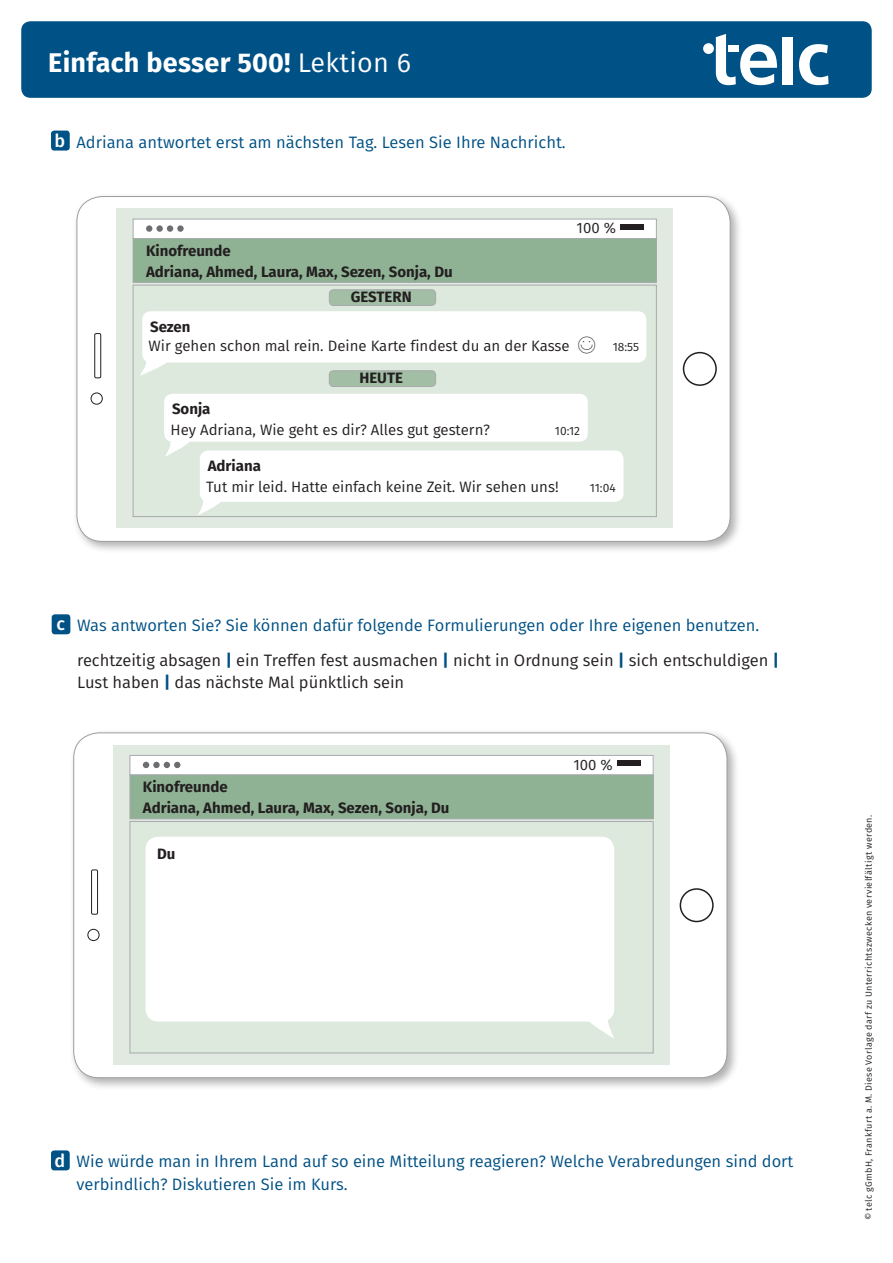
<style>
.page{position:relative;width:893px;height:1263px;background:#fff}
.page>*{position:absolute;margin:0;border:0;box-sizing:border-box;transform-origin:0 0}
.t1{font:700 27px "Fira Sans";letter-spacing:.01em;color:#fff}
.t2{font:16.5px/34.5px "Fira Sans";color:#005185}
.t3{font:16.5px "Fira Sans";color:#231f20}
.t4{font:15px/19.5px "Fira Sans";color:#231f20}
.t5{font:700 15px/21px "Fira Sans";color:#231f20}
.t6{font:12px "Fira Sans";color:#231f20}
.t7{font:9px "Fira Sans";letter-spacing:.035em;color:#231f20}
.s1{font-weight:400}
.s2{font-weight:500;font-size:18px;color:#fff}
.s3{font-weight:700}
.s4{font-family:"Smiley";font-size:18px}
.s5{font-size:12px}
.s6{color:#231f20}
.s7{font-weight:700;color:#005185}
</style>
<div class="page">
<div style="left:22px;top:22px;width:849px;height:75px;background:#005185;border-radius:9px"></div>
<div style="left:21px;top:21px;width:851px;height:77px;border:2px solid #005185;border-radius:9px"></div>
<svg style="left:716px;top:34px;width:61px;height:51px"></svg>
<div style="left:783px;top:37px;width:10px;height:47px;background:#fff"></div>
<svg style="left:799px;top:44px;width:29px;height:41px"></svg>
<div style="left:703px;top:43px;width:11px;height:11px;background:#fff;border-radius:50%"></div>
<div style="left:728px;top:45px;width:11px;height:7px;background:#fff"></div>
<div style="left:51px;top:131px;width:19px;height:20px;background:#005185;border-radius:3px"></div>
<div style="left:52px;top:614px;width:18px;height:20px;background:#005185;border-radius:3px"></div>
<div style="left:51px;top:1150px;width:19px;height:20px;background:#005185;border-radius:3px"></div>
<div style="left:69px;top:728px;width:670px;height:362px;background:#231f20;opacity:.35"></div>
<img style="left:74px;top:733px;width:653px;height:345px">
<div style="left:113px;top:745px;width:556px;height:319px;background:#e1eae1"></div>
<div style="left:130px;top:755px;width:523px;height:20px;background:#fff"></div>
<svg style="left:143px;top:762px;width:6px;height:6px"></svg>
<div style="left:153px;top:762px;width:7px;height:6px;background:#6c6d70;border-radius:50%"></div>
<svg style="left:164px;top:762px;width:16px;height:6px"></svg>
<div style="left:617px;top:760px;width:23px;height:6px;background:#231f20"></div>
<div style="left:130px;top:755px;width:523px;height:20px;border:1px solid #a8a9ad"></div>
<div style="left:130px;top:775px;width:523px;height:44px;background:#8fb294"></div>
<div style="left:130px;top:775px;width:523px;height:44px;border:1px solid #a8a9ad"></div>
<div style="left:130px;top:821px;width:523px;height:232px;background:#dee9de;border:1px solid #a8a9ad"></div>
<div style="left:680px;top:888px;width:34px;height:34px;border:2px solid #231f20;border-radius:50%"></div>
<div style="left:87px;top:929px;width:12px;height:12px;border:1px solid #231f20;border-radius:50%"></div>
<div style="left:91px;top:869px;width:7px;height:45px;border:1px solid #231f20;border-radius:2px"></div>
<div style="left:145px;top:837px;width:469px;height:184px;background:#fff;border-radius:13px"></div>
<svg style="left:583px;top:1015px;width:31px;height:23px"></svg>
<div style="left:73px;top:192px;width:670px;height:362px;background:#231f20;opacity:.35"></div>
<img style="left:77px;top:196px;width:653px;height:345px">
<div style="left:116px;top:209px;width:557px;height:319px;background:#e1eae1"></div>
<div style="left:133px;top:219px;width:523px;height:20px;background:#fff"></div>
<div style="left:146px;top:225px;width:6px;height:7px;background:#6c6d70;border-radius:50%"></div>
<div style="left:156px;top:225px;width:7px;height:7px;background:#6c6d70;border-radius:50%"></div>
<div style="left:167px;top:225px;width:6px;height:7px;background:#6c6d70;border-radius:50%"></div>
<div style="left:177px;top:225px;width:7px;height:7px;background:#6c6d70;border-radius:50%"></div>
<div style="left:620px;top:224px;width:23px;height:6px;background:#231f20"></div>
<div style="left:133px;top:219px;width:524px;height:20px;border:1px solid #a8a9ad"></div>
<div style="left:133px;top:238px;width:523px;height:44px;background:#8fb294"></div>
<div style="left:133px;top:238px;width:524px;height:45px;border:1px solid #a8a9ad"></div>
<div style="left:133px;top:285px;width:524px;height:232px;background:#dee9de;border:1px solid #a8a9ad"></div>
<div style="left:683px;top:352px;width:34px;height:34px;border:2px solid #231f20;border-radius:50%"></div>
<div style="left:91px;top:393px;width:12px;height:12px;border:1px solid #231f20;border-radius:50%"></div>
<div style="left:94px;top:333px;width:7px;height:45px;border:1px solid #231f20;border-radius:2px"></div>
<div style="left:142px;top:311px;width:504px;height:51px;background:#fff;border-radius:9px"></div>
<svg style="left:140px;top:360px;width:30px;height:16px"></svg>
<div style="left:164px;top:394px;width:424px;height:48px;background:#fff;border-radius:9px"></div>
<svg style="left:166px;top:441px;width:23px;height:15px"></svg>
<div style="left:200px;top:450px;width:423px;height:52px;background:#fff;border-radius:9px"></div>
<svg style="left:198px;top:500px;width:25px;height:16px"></svg>
<div style="left:329px;top:290px;width:107px;height:15px;background:#a2bfa6;border-radius:4px"></div>
<div style="left:329px;top:289px;width:107px;height:17px;border:1px solid #a8a9ad;border-radius:4px"></div>
<div style="left:329px;top:371px;width:107px;height:15px;background:#a2bfa6;border-radius:4px"></div>
<div style="left:329px;top:371px;width:107px;height:16px;border:1px solid #a8a9ad;border-radius:4px"></div>
<h1 class="t1" style="left:48px;top:40px;width:364px">Einfach besser 500! <span class="s1">Lektion 6</span></h1>
<p class="t2" style="left:55px;top:124px;width:513px"><span class="s2">b</span> Adriana antwortet erst am nächsten Tag. Lesen Sie Ihre Nachricht.</p>
<p class="t5" style="left:146px;top:239px;width:308px">Kinofreunde<br>Adriana, Ahmed, Laura, Max, Sezen, Sonja, Du</p>
<p class="t5" style="left:351px;top:286px;width:62px">GESTERN</p>
<p class="t4" style="left:577px;top:218px;width:41px">100 %</p>
<p class="t4" style="left:149px;top:316px;width:492px"><span class="s3">Sezen<br></span>Wir gehen schon mal rein. Deine Karte findest du an der Kasse <span class="s4">A</span> <span class="s5">18:55</span></p>
<p class="t5" style="left:359px;top:367px;width:45px">HEUTE</p>
<p class="t5" style="left:172px;top:397px;width:40px">Sonja</p>
<p class="t4" style="left:171px;top:420px;width:321px">Hey Adriana, Wie geht es dir? Alles gut gestern?</p>
<p class="t6" style="left:555px;top:422px;width:27px">10:12</p>
<p class="t5" style="left:208px;top:454px;width:55px">Adriana</p>
<p class="t4" style="left:206px;top:477px;width:354px">Tut mir leid. Hatte einfach keine Zeit. Wir sehen uns!</p>
<p class="t6" style="left:590px;top:479px;width:27px">11:04</p>
<p class="t2" style="left:77px;top:608px;width:703px;text-indent:-21px"><span class="s2">c</span> Was antworten Sie? Sie können dafür folgende Formulierungen oder Ihre eigenen benutzen. <span class="s6">rechtzeitig absagen</span> <span class="s3">|</span> <span class="s6">ein Treffen fest ausmachen</span> <span class="s3">|</span> <span class="s6">nicht in Ordnung sein</span> <span class="s3">|</span> <span class="s6">sich entschuldigen</span> <span class="s3">|</span></p>
<p class="t3" style="left:77px;top:670px;width:329px">Lust haben <span class="s7">|</span> das nächste Mal pünktlich sein</p>
<p class="t5" style="left:143px;top:775px;width:308px">Kinofreunde<br>Adriana, Ahmed, Laura, Max, Sezen, Sonja, Du</p>
<p class="t5" style="left:157px;top:842px;width:20px">Du</p>
<p class="t4" style="left:573px;top:754px;width:41px">100 %</p>
<p class="t2" style="left:77px;top:1150px;width:718px;line-height:22.5px;text-indent:-22px"><span class="s2">d</span> Wie würde man in Ihrem Land auf so eine Mitteilung reagieren? Welche Verabredungen sind dort verbindlich? Diskutieren Sie im Kurs.</p>
<p class="t7" style="left:862px;top:1220px;width:407px;rotate:-90deg">© telc gGmbH, Frankfurt a. M. Diese Vorlage darf zu Unterrichtszwecken vervielfältigt werden.</p>
</div>
